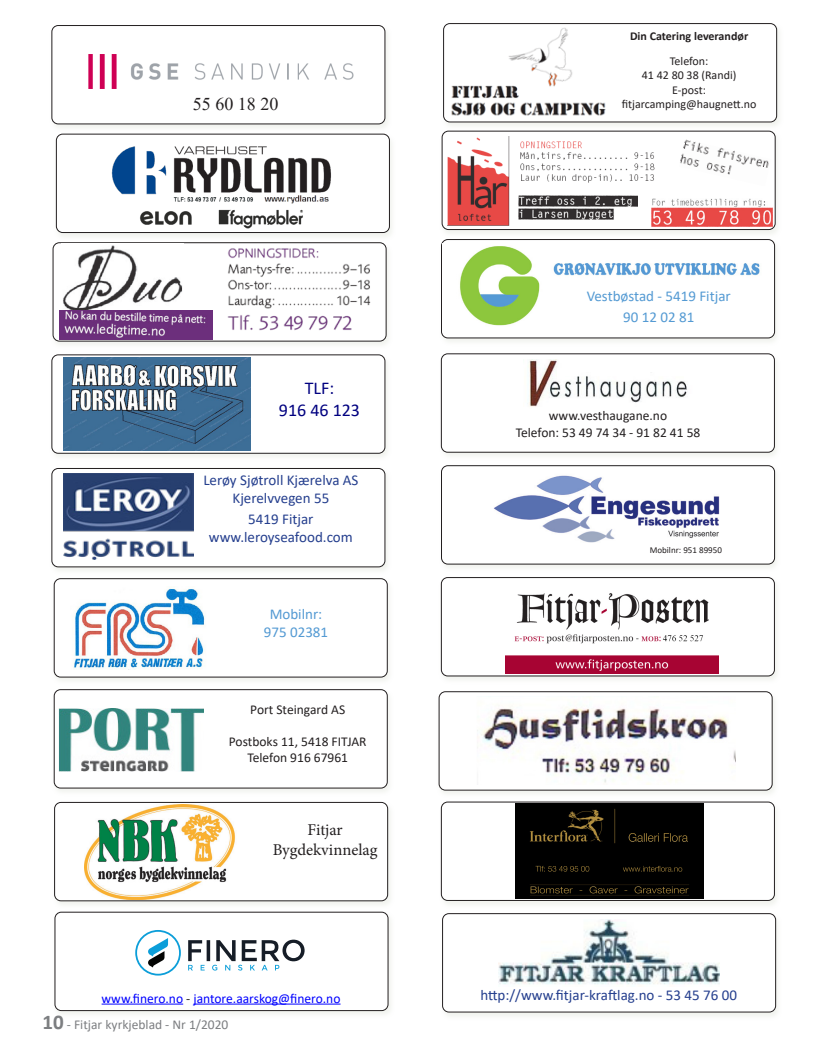
<style>
.page{position:relative;width:830px;height:1063px;background:#fff}
.page>*{position:absolute;margin:0;border:0;box-sizing:border-box;transform-origin:0 0}
.t1{font:18px/21.6px "Calibri";color:#000080;text-align:center}
.t2{font:18px "Times New Roman";color:#231f20}
.t3{font:16.5px/19.8px "Minion Pro";letter-spacing:-.005em;color:#231f20;text-align:center}
.t4{font:15px/21.6px "Calibri";color:#253f8e;text-align:center}
.t5{font:15px "Calibri";color:#549ad3}
.t6{font:13.5px/16.2px "Calibri";color:#231f20;text-align:center}
.t7{font:13.5px "Calibri";color:#00f}
.t8{font:13.5px "Calibri";color:#7c7e81}
.t9{font:12px/14.4px "Calibri";color:#231f20;text-align:center}
.t10{font:700 12px "Calibri";color:#231f20}
.t11{font:9px "Calibri";color:#231f20}
.s1{color:#231f20}
.s2{font-weight:700;font-size:21px}
</style>
<div class="page">
<div style="left:439px;top:464px;width:341px;height:108px;background:#e1e5db;opacity:.45"></div>
<div style="left:441px;top:466px;width:333px;height:98px;background:#fff;border-radius:6px"></div>
<div style="left:441px;top:466px;width:333px;height:98px;border:1px solid #231f20;border-radius:6px"></div>
<img style="left:494px;top:475px;width:226px;height:68px">
<div style="left:52px;top:911px;width:343px;height:108px;background:#e1e5db;opacity:.45"></div>
<div style="left:55px;top:912px;width:333px;height:99px;background:#fff;border-radius:6px"></div>
<hr style="left:102px;top:1004px;width:81px;height:1px;background:#00f">
<hr style="left:193px;top:1004px;width:147px;height:1px;background:#00f">
<div style="left:55px;top:912px;width:333px;height:99px;border:1px solid #231f20;border-radius:6px"></div>
<div style="left:49px;top:24px;width:342px;height:108px;background:#e1e5db;opacity:.45"></div>
<div style="left:52px;top:26px;width:333px;height:98px;background:#fff;border-radius:6px"></div>
<div style="left:52px;top:25px;width:333px;height:99px;border:1px solid #231f20;border-radius:6px"></div>
<div style="left:54px;top:133px;width:342px;height:108px;background:#e1e5db;opacity:.45"></div>
<div style="left:56px;top:134px;width:333px;height:99px;background:#fff;border-radius:6px"></div>
<div style="left:56px;top:134px;width:333px;height:99px;border:1px solid #231f20;border-radius:6px"></div>
<div style="left:51px;top:241px;width:341px;height:108px;background:#e1e5db;opacity:.45"></div>
<div style="left:53px;top:243px;width:333px;height:98px;background:#fff;border-radius:6px"></div>
<div style="left:53px;top:243px;width:333px;height:98px;border:1px solid #231f20;border-radius:6px"></div>
<div style="left:439px;top:130px;width:342px;height:108px;background:#e1e5db;opacity:.45"></div>
<div style="left:442px;top:131px;width:332px;height:99px;background:#fff;border-radius:6px"></div>
<div style="left:441px;top:131px;width:334px;height:99px;border:1px solid #231f20;border-radius:6px"></div>
<div style="left:49px;top:354px;width:342px;height:108px;background:#e1e5db;opacity:.45"></div>
<div style="left:52px;top:355px;width:333px;height:98px;background:#fff;border-radius:6px"></div>
<div style="left:52px;top:355px;width:333px;height:98px;border:1px solid #231f20;border-radius:6px"></div>
<div style="left:439px;top:238px;width:341px;height:108px;background:#e1e5db;opacity:.45"></div>
<div style="left:441px;top:240px;width:333px;height:98px;background:#fff;border-radius:6px"></div>
<div style="left:441px;top:239px;width:333px;height:99px;border:1px solid #231f20;border-radius:6px"></div>
<div style="left:52px;top:688px;width:342px;height:108px;background:#e1e5db;opacity:.45"></div>
<div style="left:54px;top:690px;width:333px;height:98px;background:#fff;border-radius:6px"></div>
<div style="left:54px;top:689px;width:333px;height:99px;border:1px solid #231f20;border-radius:6px"></div>
<img style="left:63px;top:358px;width:187px;height:92px">
<img style="left:442px;top:243px;width:98px;height:87px">
<img style="left:553px;top:263px;width:207px;height:13px">
<div style="left:49px;top:467px;width:342px;height:108px;background:#e1e5db;opacity:.45"></div>
<div style="left:52px;top:468px;width:333px;height:99px;background:#fff;border-radius:6px"></div>
<div style="left:52px;top:468px;width:333px;height:99px;border:1px solid #231f20;border-radius:6px"></div>
<div style="left:438px;top:353px;width:342px;height:108px;background:#e1e5db;opacity:.45"></div>
<div style="left:441px;top:354px;width:333px;height:98px;background:#fff;border-radius:6px"></div>
<div style="left:441px;top:354px;width:333px;height:98px;border:1px solid #231f20;border-radius:6px"></div>
<div style="left:52px;top:577px;width:342px;height:108px;background:#e1e5db;opacity:.45"></div>
<div style="left:54px;top:579px;width:333px;height:98px;background:#fff;border-radius:6px"></div>
<div style="left:54px;top:578px;width:333px;height:99px;border:1px solid #231f20;border-radius:6px"></div>
<img style="left:63px;top:473px;width:130px;height:86px">
<img style="left:528px;top:360px;width:159px;height:47px">
<div style="left:441px;top:22px;width:341px;height:108px;background:#e1e5db;opacity:.45"></div>
<div style="left:443px;top:24px;width:333px;height:98px;background:#fff;border-radius:6px"></div>
<div style="left:443px;top:23px;width:333px;height:99px;border:1px solid #231f20;border-radius:6px"></div>
<img style="left:451px;top:27px;width:155px;height:89px">
<img style="left:73px;top:588px;width:132px;height:81px">
<img style="left:62px;top:244px;width:121px;height:66px">
<img style="left:223px;top:244px;width:154px;height:87px">
<img style="left:59px;top:310px;width:153px;height:30px">
<img style="left:680px;top:139px;width:89px;height:36px">
<img style="left:447px;top:136px;width:63px;height:90px">
<img style="left:520px;top:141px;width:135px;height:42px">
<img style="left:651px;top:199px;width:120px;height:27px">
<img style="left:518px;top:195px;width:119px;height:25px">
<img style="left:88px;top:54px;width:266px;height:35px">
<div style="left:438px;top:576px;width:343px;height:108px;background:#e1e5db;opacity:.45"></div>
<div style="left:441px;top:578px;width:333px;height:98px;background:#fff;border-radius:6px"></div>
<div style="left:441px;top:577px;width:333px;height:99px;border:1px solid #231f20;border-radius:6px"></div>
<div style="left:436px;top:690px;width:342px;height:108px;background:#e1e5db;opacity:.45"></div>
<div style="left:439px;top:692px;width:332px;height:98px;background:#fff;border-radius:6px"></div>
<div style="left:438px;top:692px;width:334px;height:98px;border:1px solid #231f20;border-radius:6px"></div>
<img style="left:477px;top:708px;width:257px;height:76px">
<svg style="left:559px;top:778px;width:5px;height:4px"></svg>
<div style="left:52px;top:801px;width:342px;height:108px;background:#e1e5db;opacity:.45"></div>
<div style="left:55px;top:802px;width:332px;height:99px;background:#fff;border-radius:6px"></div>
<div style="left:54px;top:802px;width:333px;height:99px;border:1px solid #231f20;border-radius:6px"></div>
<img style="left:84px;top:805px;width:157px;height:95px">
<img style="left:58px;top:708px;width:145px;height:63px">
<img style="left:505px;top:593px;width:213px;height:80px">
<svg style="left:135px;top:930px;width:46px;height:46px"></svg>
<svg style="left:188px;top:940px;width:116px;height:31px"></svg>
<div style="left:438px;top:801px;width:342px;height:108px;background:#e1e5db;opacity:.45"></div>
<div style="left:441px;top:802px;width:333px;height:98px;background:#fff;border-radius:6px"></div>
<div style="left:441px;top:802px;width:333px;height:99px;border:1px solid #231f20;border-radius:6px"></div>
<div style="left:439px;top:913px;width:343px;height:107px;background:#e1e5db;opacity:.45"></div>
<div style="left:442px;top:914px;width:333px;height:98px;background:#fff;border-radius:6px"></div>
<div style="left:442px;top:913px;width:333px;height:99px;border:1px solid #231f20;border-radius:6px"></div>
<img style="left:515px;top:804px;width:187px;height:95px">
<img style="left:628px;top:833px;width:59px;height:9px">
<img style="left:535px;top:866px;width:125px;height:6px">
<img style="left:530px;top:886px;width:154px;height:7px">
<img style="left:498px;top:919px;width:221px;height:66px">
<img style="left:111px;top:146px;width:220px;height:83px">
<p class="t2" style="left:193px;top:91px;width:87px">55 60 18 20</p>
<p class="t1" style="left:279px;top:377px;width:83px">TLF:<br>916 46 123</p>
<p class="t4" style="left:203px;top:468px;width:157px">Lerøy Sjøtroll Kjærelva AS</p>
<p class="t4" style="left:232px;top:486px;width:98px">Kjerelvvegen 55<br>5419 Fitjar</p>
<p class="t4" style="left:209px;top:526px;width:145px">www.leroyseafood.com</p>
<p class="t5" style="left:269px;top:603px;width:54px">Mobilnr:</p>
<p class="t5" style="left:264px;top:621px;width:66px">975 02381</p>
<p class="t6" style="left:250px;top:701px;width:96px">Port Steingard AS</p>
<p class="t6" style="left:229px;top:733px;width:139px">Postboks 11, 5418 FITJAR</p>
<p class="t6" style="left:247px;top:749px;width:102px">Telefon 916 67961</p>
<p class="t3" style="left:272px;top:820px;width:106px">Fitjar<br>Bygdekvinnelag</p>
<p class="t7" style="left:102px;top:989px;width:240px">www.finero.no <span class="s1">-</span> jantore.aarskog@finero.no</p>
<p class="t8" style="left:43px;top:1015px;width:187px"><span class="s2">10</span> - Fitjar kyrkjeblad - Nr 1/2020</p>
<p class="t10" style="left:629px;top:27px;width:120px">Din Catering leverandør</p>
<p class="t9" style="left:641px;top:53px;width:96px">Telefon:<br>41 42 80 38 (Randi)</p>
<p class="t9" style="left:621px;top:82px;width:136px">E-post: fitjarcamping@haugnett.no</p>
<p class="t5" style="left:586px;top:285px;width:145px">Vestbøstad - 5419 Fitjar</p>
<p class="t5" style="left:623px;top:307px;width:73px">90 12 02 81</p>
<p class="t6" style="left:515px;top:407px;width:186px">www.vesthaugane.no<br>Telefon: 53 49 74 34 - 91 82 41 58</p>
<p class="t11" style="left:649px;top:544px;width:74px">Mobilnr: 951 89950</p>
<p class="t4" style="left:480px;top:984px;width:258px">http://www.fitjar-kraftlag.no - 53 45 76 00</p>
</div>
